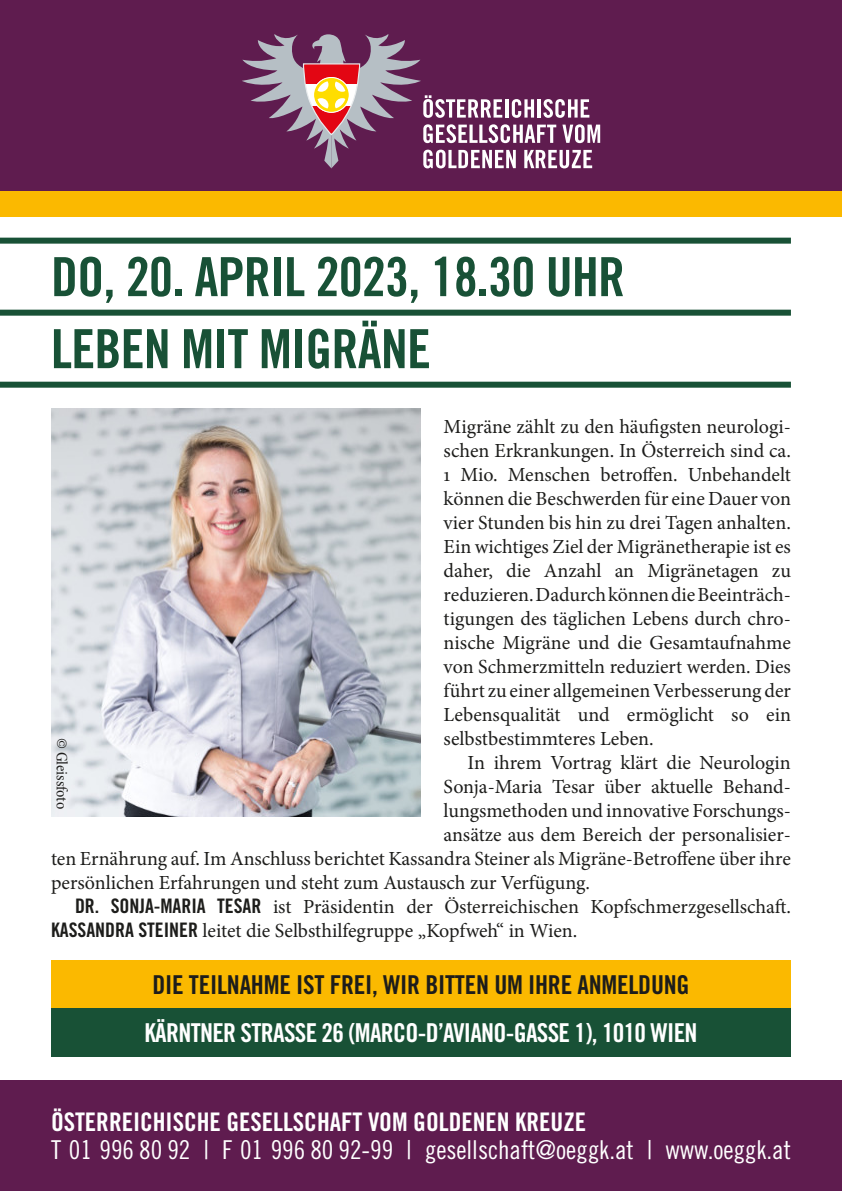
<style>
.page{position:relative;width:842px;height:1191px;background:#fff}
.page>*{position:absolute;margin:0;border:0;box-sizing:border-box;transform-origin:0 0}
.t1{font:54px/72px "Trade Gothic LT Std Bd Cn 20";letter-spacing:-.015em;color:#185136}
.t2{font:26px "Trade Gothic LT Std Cn 18";color:#fff}
.t3{font:26px "Trade Gothic LT Std Bd Cn 20";letter-spacing:-.025em;color:#fff}
.t4{font:26px "Trade Gothic LT Std Bd Cn 20";letter-spacing:-.01em;color:#1d1d1b}
.t5{font:25.6px "Trade Gothic LT Std Bd Cn 20";color:#fff}
.t6{font:20px/24px "Minion Pro";color:#1d1d1b;text-align:justify}
.t7{font:condensed 16px "Minion Pro";letter-spacing:-.01em;color:#1d1d1b}
.s1{font-family:"Trade Gothic LT Std Bd Cn 20"}
</style>
<div class="page">
<img style="left:51px;top:408px;width:370px;height:408px">
<div style="left:0;top:382px;width:791px;height:6px;background:#185136"></div>
<div style="left:0;top:310px;width:791px;height:6px;background:#185136"></div>
<div style="left:0;top:238px;width:791px;height:6px;background:#185136"></div>
<div style="left:51px;top:960px;width:740px;height:48px;background:#fbb900"></div>
<div style="left:51px;top:1008px;width:740px;height:48px;background:#185136"></div>
<div style="left:0;top:0;width:842px;height:204px;background:#5f1c4f"></div>
<div style="left:0;top:191px;width:842px;height:26px;background:#fbb900"></div>
<svg style="left:242px;top:34px;width:358px;height:134px"></svg>
<div style="left:0;top:1080px;width:842px;height:111px;background:#5f1c4f"></div>
<h1 class="t1" style="left:51px;top:248px;width:575px">DO, 20. APRIL 2023, 18.30 UHR<br>LEBEN MIT MIGRÄNE</h1>
<p class="t6" style="left:444px;top:416px;width:349px">Migräne zählt zu den häufigsten neurologi&shy;schen Erkrankungen. In Österreich sind ca.<br>1 Mio. Menschen betroffen. Unbehandelt können die Beschwerden für eine Dauer von vier Stunden bis hin zu drei Tagen anhalten.<br>Ein wichtiges Ziel der Migränetherapie ist es daher, die Anzahl an Migränetagen zu reduzieren.DadurchkönnendieBeeinträch&shy;tigungen des täglichen Lebens durch chro&shy;nische Migräne und die Gesamtaufnahme von Schmerzmitteln reduziert werden. Dies führt zu einer allgemeinen Verbesserung der Lebensqualität und ermöglicht so ein selbstbestimmteres Leben.</p>
<p class="t6" style="left:468px;top:752px;width:325px">In ihrem Vortrag klärt die Neurologin</p>
<p class="t6" style="left:444px;top:776px;width:349px">Sonja-Maria Tesar über aktuelle Behand-</p>
<p class="t6" style="left:444px;top:800px;width:349px">lungsmethoden und innovative Forschungs-</p>
<p class="t6" style="left:444px;top:824px;width:349px">ansätze aus dem Bereich der personalisier-</p>
<p class="t6" style="left:51px;top:848px;width:741px">ten Ernährung auf. Im Anschluss berichtet Kassandra Steiner als Migräne-Betroffene über ihre</p>
<p class="t6" style="left:51px;top:872px;width:541px">persönlichen Erfahrungen und steht zum Austausch zur Verfügung.</p>
<p class="t6" style="left:75px;top:896px;width:717px"><span class="s1">DR. SONJA-MARIA TESAR</span> ist Präsidentin der Österreichischen Kopfschmerzgesellschaft.</p>
<p class="t6" style="left:51px;top:920px;width:528px"><span class="s1">KASSANDRA STEINER</span> leitet die Selbsthilfegruppe „Kopfweh“ in Wien.</p>
<p class="t7" style="left:68px;top:737px;width:73px;rotate:90deg">© Gleissfoto</p>
<h2 class="t4" style="left:152px;top:975px;width:538px">DIE TEILNAHME IST FREI, WIR BITTEN UM IHRE ANMELDUNG</h2>
<h2 class="t3" style="left:144px;top:1023px;width:555px">KÄRNTNER STRASSE 26 (MARCO-D’AVIANO-GASSE 1), 1010 WIEN</h2>
<p class="t5" style="left:51px;top:1112px;width:536px">ÖSTERREICHISCHE GESELLSCHAFT VOM GOLDENEN KREUZE</p>
<h2 class="t2" style="left:51px;top:1140px;width:741px">T 01 996 80 92 | F 01 996 80 92-99 | gesellschaft@oeggk.at | www.oeggk.at</h2>
</div>
